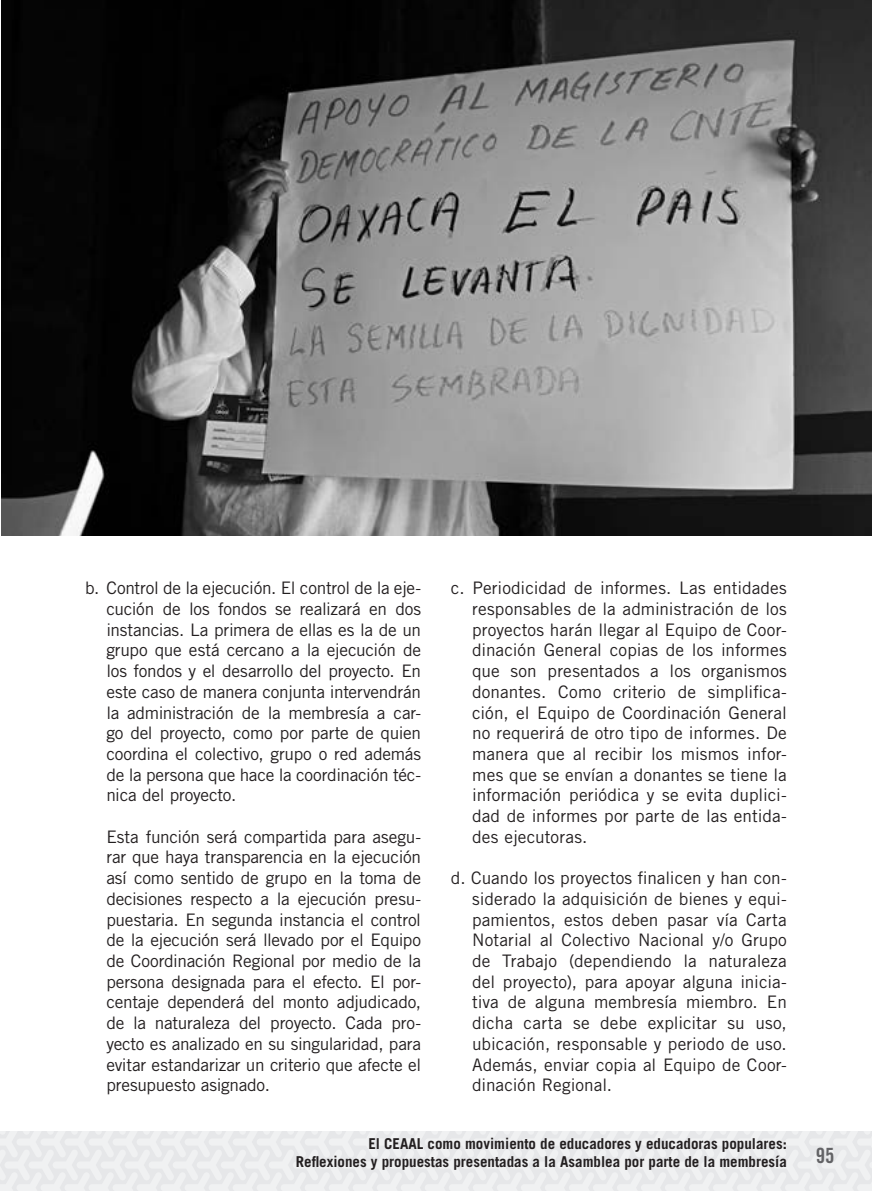
<style>
.page{position:relative;width:872px;height:1191px;background:#fff}
.page>*{position:absolute;margin:0;border:0;box-sizing:border-box;transform-origin:0 0}
.t1{font:21px "Trade Gothic LT Std Bd Cn 20";color:#636366}
.Cuerpo_de_texto{font:17.25px/20.7px "Trade Gothic LT Std";letter-spacing:-.005em;color:#231f20;text-align:justify}
.t2{font:700 15px/18px "Trade Gothic LT Std";color:#231f20;text-align:right}
</style>
<div class="page">
<div style="left:0;top:1131px;width:872px;height:60px;background:#eeeff0"></div>
<img style="left:1px;top:0;width:871px;height:536px">
<p class="Cuerpo_de_texto" style="left:106px;top:577px;width:316px;text-indent:-21px">b. Control de la ejecución. El control de la eje&shy;cución de los fondos se realizará en dos instancias. La primera de ellas es la de un grupo que está cercano a la ejecución de los fondos y el desarrollo del proyecto. En este caso de manera conjunta intervendrán la administración de la membresía a car&shy;go del proyecto, como por parte de quien coordina el colectivo, grupo o red además de la persona que hace la coordinación téc&shy;nica del proyecto.</p>
<p class="Cuerpo_de_texto" style="left:106px;top:826px;width:316px">Esta función será compartida para asegu&shy;rar que haya transparencia en la ejecución así como sentido de grupo en la toma de decisiones respecto a la ejecución presu&shy;puestaria. En segunda instancia el control de la ejecución será llevado por el Equipo de Coordinación Regional por medio de la persona designada para el efecto. El por&shy;centaje dependerá del monto adjudicado, de la naturaleza del proyecto. Cada pro&shy;yecto es analizado en su singularidad, para evitar estandarizar un criterio que afecte el presupuesto asignado.</p>
<p class="Cuerpo_de_texto" style="left:472px;top:577px;width:316px;text-indent:-21px">c. Periodicidad de informes. Las entidades responsables de la administración de los proyectos harán llegar al Equipo de Coor&shy;dinación General copias de los informes que son presentados a los organismos donantes. Como criterio de simplifica&shy;ción, el Equipo de Coordinación General no requerirá de otro tipo de informes. De manera que al recibir los mismos infor&shy;mes que se envían a donantes se tiene la información periódica y se evita duplici&shy;dad de informes por parte de las entida&shy;des ejecutoras.</p>
<p class="Cuerpo_de_texto" style="left:472px;top:867px;width:316px;text-indent:-21px">d. Cuando los proyectos finalicen y han con&shy;siderado la adquisición de bienes y equi&shy;pamientos, estos deben pasar vía Carta Notarial al Colectivo Nacional y/o Grupo de Trabajo (dependiendo la naturaleza del proyecto), para apoyar alguna inicia&shy;tiva de alguna membresía miembro. En dicha carta se debe explicitar su uso, ubicación, responsable y periodo de uso.<br>Además, enviar copia al Equipo de Coor&shy;dinación Regional.</p>
<p class="t2" style="left:296px;top:1134px;width:492px">El CEAAL como movimiento de educadores y educadoras populares:<br>Reflexiones y propuestas presentadas a la Asamblea por parte de la membresía</p>
<p class="t1" style="left:816px;top:1142px;width:20px">95</p>
</div>
